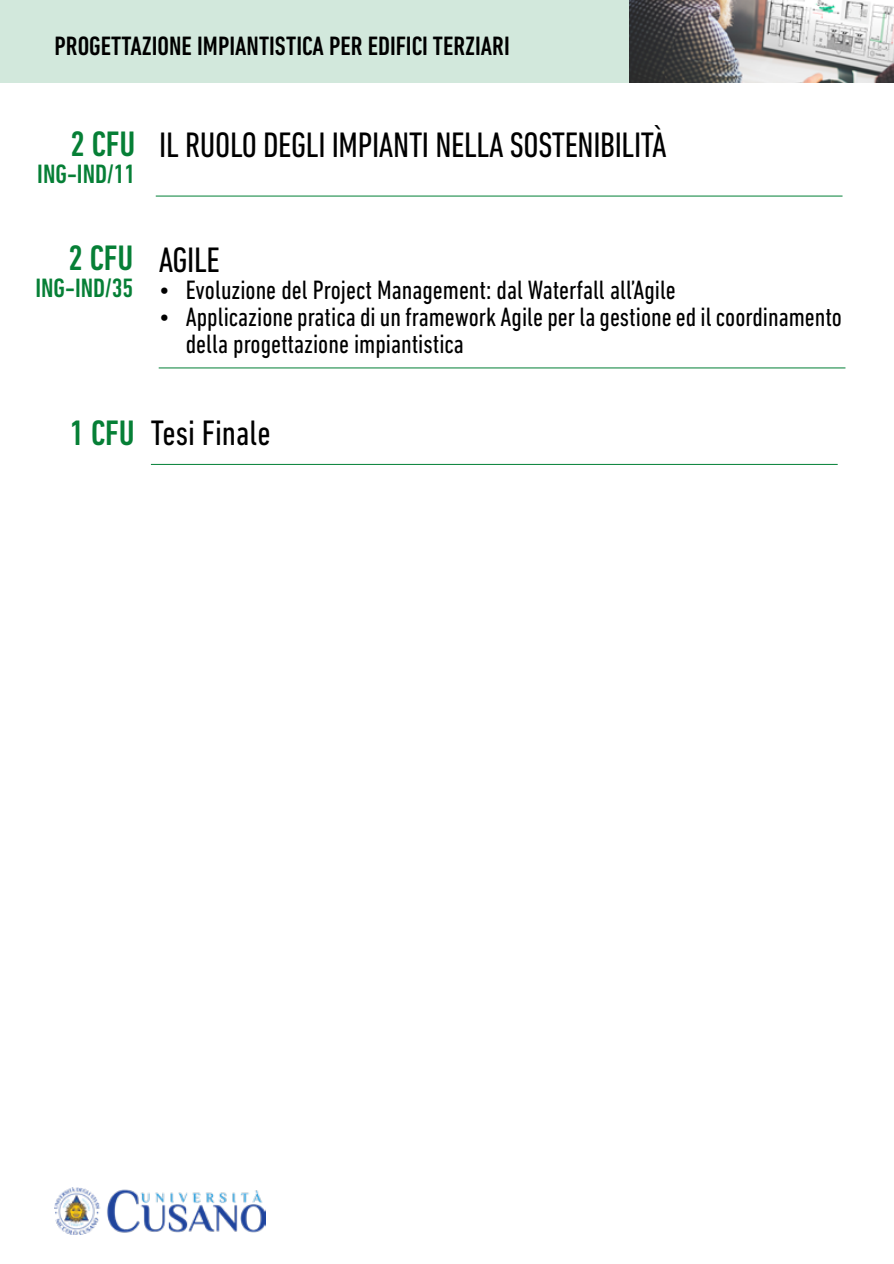
<style>
.page{position:relative;width:894px;height:1264px;background:#fff}
.page>*{position:absolute;margin:0;border:0;box-sizing:border-box;transform-origin:0 0}
.t1{font:condensed 36px "DIN Next LT Pro";letter-spacing:-.01em;color:#000}
.t2{font:500 condensed 36px "DIN Next LT Pro";color:#067f36}
.t3{font:condensed 27px/27px "DIN Next LT Pro";color:#000}
.t4{font:500 condensed 27px "DIN Next LT Pro";color:#000}
.t5{font:500 condensed 27px "DIN Next LT Pro";color:#067f36}
.s1{font-weight:500;color:#067f36}
</style>
<div class="page">
<img style="left:54px;top:1187px;width:211px;height:47px">
<div style="left:0;top:0;width:893px;height:83px;background:#d2e8dc"></div>
<img style="left:630px;top:0;width:263px;height:83px">
<hr style="left:151px;top:464px;width:686px;height:1px;background:#007f35">
<hr style="left:156px;top:196px;width:686px;height:1px;background:#007f35">
<hr style="left:159px;top:367px;width:686px;height:1px;background:#007f35">
<p class="t4" style="left:54px;top:30px;width:456px">PROGETTAZIONE IMPIANTISTICA PER EDIFICI TERZIARI</p>
<h1 class="t2" style="left:70px;top:124px;width:66px">2 CFU</h1>
<p class="t5" style="left:37px;top:159px;width:99px">ING-IND/11</p>
<h1 class="t2" style="left:69px;top:237px;width:66px">2 CFU</h1>
<p class="t5" style="left:35px;top:272px;width:99px">ING-IND/35</p>
<h1 class="t1" style="left:159px;top:124px;width:509px">IL RUOLO DEGLI IMPIANTI NELLA SOSTENIBILITÀ</h1>
<h1 class="t1" style="left:159px;top:239px;width:63px">AGILE</h1>
<p class="t3" style="left:159px;top:276px;width:518px">• Evoluzione del Project Management: dal Waterfall all’Agile</p>
<p class="t3" style="left:186px;top:303px;width:657px;text-indent:-27px">• Applicazione pratica di un framework Agile per la gestione ed il coordinamento della progettazione impiantistica</p>
<h1 class="t1" style="left:70px;top:412px;width:202px"><span class="s1">1 CFU</span> Tesi Finale</h1>
</div>
